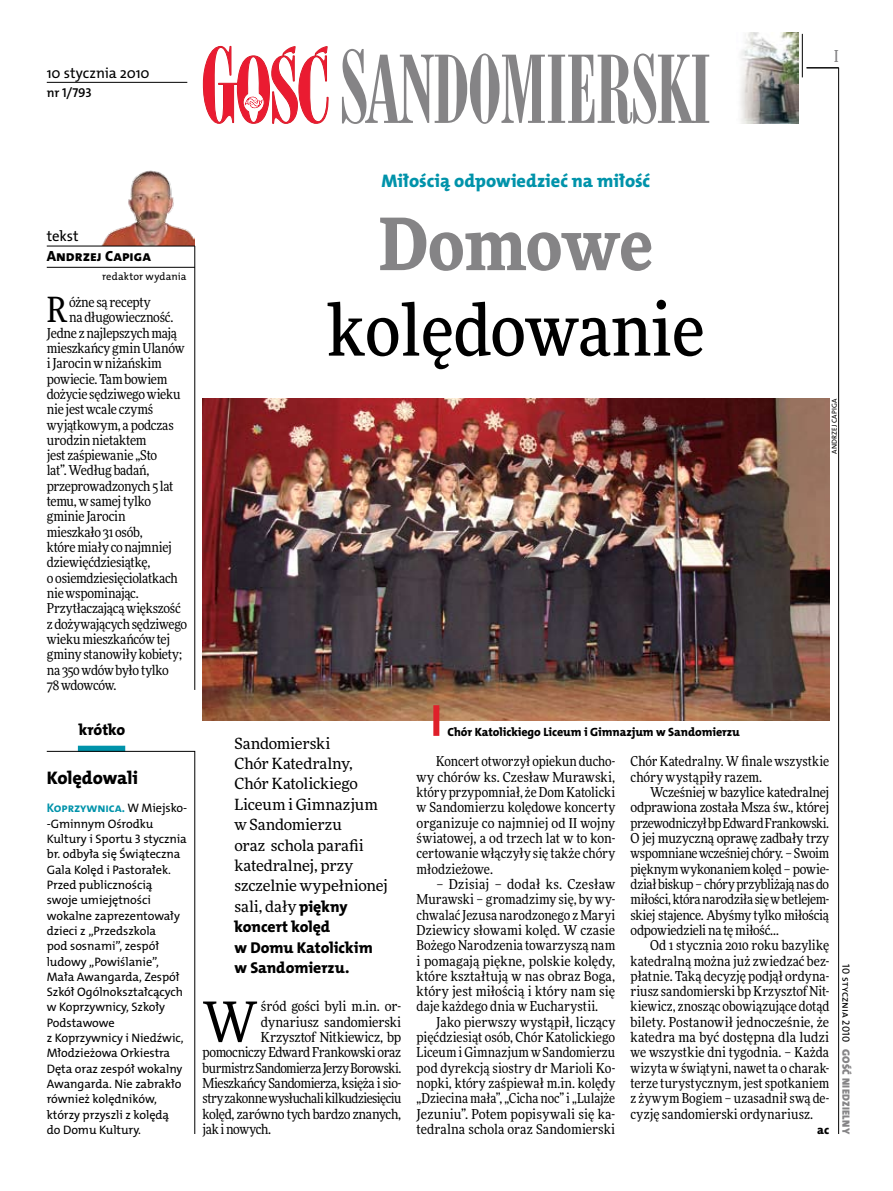
<style>
.page{position:relative;width:893px;height:1191px;background:#fff}
.page>*{position:absolute;margin:0;border:0;box-sizing:border-box;transform-origin:0 0}
.t1{font:500 72px "Freeday Narrow";color:#000}
.t2{font:900 72px "Freeday Narrow";color:#858486}
.t3{font:55.95px "Freeday Narrow News";color:#000}
.t4{font:34.8px "Freeday Narrow News";color:#000}
.t5{font:18.3px "The Mix HP8 Ex Bld";letter-spacing:.01em;color:#0093aa}
.t6{font:18.3px "The Mix HP8 Ex Bld";color:#000}
.t7{font:500 16.5px "Freeday Narrow";color:#858486;scale:.9 1}
.t8{font:15.75px/20.4px "The Mix HP8 Ex Bld";letter-spacing:-.005em;color:#000}
.t9{font:15.45px/20.4px "Freeday News";letter-spacing:-.01em;color:#000}
.t10{font:14.85px "The Mix HP5 Plain";color:#000}
.t11{font:14.85px "The Mix HP8 Ex Bld";color:#000}
.t12{font:13.65px/15.3px "Freeday Narrow News";letter-spacing:-.015em;color:#000;text-align:justify}
.t13{font:13.65px/15.3px "Freeday Narrow News";letter-spacing:.005em;color:#000}
.t14{font:13.65px "Freeday Narrow News";letter-spacing:-.035em;color:#000}
.t15{font:12.9px "The Mix HP6 Se Bld";color:#000}
.t16{font:12.6px "The Mix HP7 Bld";letter-spacing:-.005em;color:#0093aa}
.t17{font:12.3px/15.3px "The Mix HP5 Plain";letter-spacing:-.005em;color:#000}
.t18{font:12.3px "The Mix HP8 Ex Bld";color:#000}
.t19{font:12px "The Mix HP8 Ex Bld";letter-spacing:-.005em;color:#000}
.t20{font:10.5px "The Mix HP5 Plain";letter-spacing:.015em;color:#000}
.t21{font:10.5px "The Mix HP9 Blk";letter-spacing:.025em;color:#858486}
.t22{font:7.2px "The Mix HP5 Plain";letter-spacing:.015em;color:#000}
.s1{font-family:"The Mix HP5 Plain";font-size:12.3px;color:#000}
.s2{font-family:"The Mix HP8 Ex Bld";font-size:15.75px}
</style>
<div class="page">
<hr style="left:838px;top:68px;width:1px;height:1066px;background:#000">
<hr style="left:802px;top:34px;width:1px;height:43px;background:#000">
<svg style="left:203px;top:46px;width:125px;height:78px"></svg>
<svg style="left:342px;top:49px;width:367px;height:75px"></svg>
<hr style="left:47px;top:82px;width:140px;height:1px;background:#000">
<hr style="left:806px;top:68px;width:33px;height:1px;background:#000">
<img style="left:740px;top:33px;width:58px;height:90px">
<img style="left:203px;top:399px;width:626px;height:321px">
<div style="left:433px;top:705px;width:6px;height:31px;background:#df1f2a"></div>
<div style="left:78px;top:745px;width:47px;height:6px;background:#0093aa"></div>
<svg style="left:46px;top:751px;width:149px;height:383px"></svg>
<hr style="left:195px;top:246px;width:1px;height:444px;background:#000">
<img style="left:100px;top:170px;width:95px;height:76px">
<hr style="left:47px;top:246px;width:148px;height:1px;background:#000">
<hr style="left:47px;top:267px;width:148px;height:1px;background:#000">
<p class="t10" style="left:47px;top:63px;width:104px">10 stycznia 2010</p>
<p class="t15" style="left:47px;top:85px;width:46px">nr 1/793</p>
<p class="t7" style="left:834px;top:46px;width:6px">I</p>
<p class="t10" style="left:47px;top:227px;width:33px">tekst</p>
<p class="t11" style="left:47px;top:247px;width:106px">Andrzej Capiga</p>
<p class="t20" style="left:102px;top:270px;width:86px">redaktor wydania</p>
<h3 class="t4" style="left:47px;top:289px;width:22px">R</h3>
<p class="t12" style="left:69px;top:294px;width:83px">óżne są recepty</p>
<p class="t12" style="left:69px;top:310px;width:106px">na długowieczność.</p>
<p class="t12" style="left:47px;top:325px;width:132px">Jedne znajlepszych mają</p>
<p class="t12" style="left:47px;top:340px;width:139px">mieszkańcy gmin Ulanów</p>
<p class="t12" style="left:47px;top:356px;width:116px">iJarocin wniżańskim</p>
<p class="t12" style="left:47px;top:371px;width:122px">powiecie. Tam bowiem</p>
<p class="t12" style="left:47px;top:386px;width:135px">dożycie sędziwego wieku</p>
<p class="t12" style="left:47px;top:401px;width:108px">nie jest wcale czymś</p>
<p class="t12" style="left:47px;top:417px;width:128px">wyjątkowym, a podczas</p>
<p class="t12" style="left:47px;top:432px;width:101px">urodzin nietaktem</p>
<p class="t12" style="left:47px;top:447px;width:112px">jest zaśpiewanie „Sto</p>
<p class="t12" style="left:47px;top:463px;width:104px">lat”. Według badań,</p>
<p class="t12" style="left:47px;top:478px;width:128px">przeprowadzonych 5 lat</p>
<p class="t12" style="left:47px;top:493px;width:106px">temu, w samej tylko</p>
<p class="t12" style="left:47px;top:509px;width:80px">gminie Jarocin</p>
<p class="t12" style="left:47px;top:524px;width:97px">mieszkało 31 osób,</p>
<p class="t12" style="left:47px;top:539px;width:127px">które miały co najmniej</p>
<p class="t12" style="left:47px;top:554px;width:105px">dziewięćdziesiątkę,</p>
<p class="t12" style="left:47px;top:570px;width:133px">o osiemdziesięciolatkach</p>
<p class="t12" style="left:47px;top:585px;width:93px">nie wspominając.</p>
<p class="t12" style="left:47px;top:600px;width:135px">Przytłaczającą większość</p>
<p class="t12" style="left:47px;top:616px;width:142px">zdożywających sędziwego</p>
<p class="t12" style="left:47px;top:631px;width:125px">wieku mieszkańców tej</p>
<p class="t12" style="left:47px;top:646px;width:137px">gminy stanowiły kobiety;</p>
<p class="t12" style="left:47px;top:662px;width:124px">na 350 wdów było tylko</p>
<p class="t12" style="left:47px;top:677px;width:71px">78 wdowców.</p>
<p class="t8" style="left:79px;top:719px;width:48px">krótko</p>
<h3 class="t6" style="left:47px;top:766px;width:92px">Kolędowali</h3>
<p class="t16" style="left:47px;top:800px;width:142px">Koprzywnica. <span class="s1">W Miejsko-</span></p>
<p class="t17" style="left:47px;top:816px;width:142px">-Gminnym Ośrodku<br>Kultury i Sportu 3 stycznia br. odbyła się Świąteczna<br>Gala Kolęd i Pastorałek.<br>Przed publicznością<br>swoje umiejętności wokalne zaprezentowały dzieci z „Przedszkola<br>pod sosnami”, zespół ludowy ,,Powiślanie”,<br>Mała Awangarda, Zespół<br>Szkół Ogólnokształcących w Koprzywnicy, Szkoły<br>Podstawowe<br>z Koprzywnicy i N iedźwic,<br>Młodzieżowa Orkiestra<br>Dęta oraz zespół wokalny<br>Awangarda. N ie zabrakło również kolędników, którzy przyszli z kolędą<br>do Domu Kultury.</p>
<h3 class="t5" style="left:381px;top:169px;width:270px">Miłością odpowiedzieć na miłość</h3>
<h1 class="t2" style="left:379px;top:197px;width:276px">Domowe</h1>
<h1 class="t1" style="left:327px;top:285px;width:379px">kolędowanie</h1>
<p class="t22" style="left:830px;top:453px;width:56px;rotate:-90deg">Andrzej Capiga</p>
<p class="t9" style="left:234px;top:732px;width:155px">Sandomierski<br>Chór Katedralny,<br>Chór Katolickiego<br>Liceum i Gimnazjum w Sandomierzu<br>oraz schola parafii katedralnej, przy szczelnie wypełnionej sali, dały <span class="s2">piękny</span></p>
<p class="t8" style="left:234px;top:916px;width:140px">koncert kolęd<br>w Domu Katolickim w Sandomierzu.</p>
<h2 class="t3" style="left:203px;top:987px;width:56px">W</h2>
<p class="t12" style="left:261px;top:998px;width:142px">śród gości byli m.in. or-</p>
<p class="t12" style="left:261px;top:1014px;width:142px">dynariusz sandomierski</p>
<p class="t12" style="left:261px;top:1029px;width:142px">Krzysztof Nitkiewicz, bp</p>
<p class="t12" style="left:203px;top:1044px;width:200px">pomocniczy Edward Frankowski oraz</p>
<p class="t14" style="left:203px;top:1059px;width:200px">burmistrz Sandomierza Jerzy Borowski.</p>
<p class="t12" style="left:203px;top:1075px;width:200px">Mieszkańcy Sandomierza, księża i sio-</p>
<p class="t12" style="left:203px;top:1090px;width:200px">stry zakonne wysłuchali kilkudziesięciu</p>
<p class="t12" style="left:203px;top:1106px;width:200px">kolęd, zarówno tych bardzo znanych,</p>
<p class="t12" style="left:203px;top:1121px;width:70px">jak inowych.</p>
<p class="t19" style="left:448px;top:724px;width:294px">Chór Katolickiego Liceum i Gimnazjum w Sandomierzu</p>
<p class="t12" style="left:417px;top:754px;width:200px;text-indent:20px">Koncert otworzył opiekun ducho&shy;wy chórów ks. Czesław Murawski, który przypomniał, że Dom Katolicki w Sandomierzu kolędowe koncerty organizuje co najmniej od II wojny światowej, a od trzech lat w to kon&shy;certowanie włączyły się także chóry młodzieżowe.</p>
<p class="t12" style="left:417px;top:876px;width:200px;text-indent:20px">– Dzisiaj – dodał ks. Czesław Murawski – gromadzimy się, by wy&shy;chwalać Jezusa narodzonego z Maryi Dziewicy słowami kolęd. W czasie Bożego Narodzenia towarzyszą nam i pomagają piękne, polskie kolędy, które kształtują w nas obraz Boga, który jest miłością i który nam się daje każdego dnia w Eucharystii.</p>
<p class="t12" style="left:417px;top:1014px;width:200px;text-indent:20px">Jako pierwszy wystąpił, liczący pięćdziesiąt osób, Chór Katolickiego Liceum i Gimnazjum w Sandomierzu pod dyrekcją siostry dr Marioli Ko&shy;nopki, który zaśpiewał m.in. kolędy „Dziecina mała”, „Cicha noc” i„Lulajże Jezuniu”. Potem popisywali się ka&shy;tedralna schola oraz Sandomierski</p>
<p class="t13" style="left:630px;top:754px;width:200px">Chór Katedralny. W finale wszystkie chóry wystąpiły razem.</p>
<p class="t12" style="left:630px;top:784px;width:200px;text-indent:20px">Wcześniej w bazylice katedralnej odprawiona została Msza św., której przewodniczył bp Edward Frankowski.<br>O jej muzyczną oprawę zadbały trzy wspomniane wcześniej chóry. – Swoim pięknym wykonaniem kolęd – powie&shy;dział biskup – chóry przybliżają nas do miłości, która narodziła się wbetlejem&shy;skiej stajence. Abyśmy tylko miłością odpowiedzieli na tę miłość…</p>
<p class="t12" style="left:630px;top:937px;width:200px;text-indent:20px">Od 1 stycznia 2010 roku bazylikę katedralną można już zwiedzać bez&shy;płatnie. Taką decyzję podjął ordyna&shy;riusz sandomierski bp Krzysztof Nit&shy;kiewicz, znosząc obowiązujące dotąd bilety. Postanowił jednocześnie, że katedra ma być dostępna dla ludzi we wszystkie dni tygodnia. – Każda wizyta w świątyni, nawet ta o charak&shy;terze turystycznym, jest spotkaniem z żywym Bogiem – uzasadnił swą de&shy;cyzję sandomierski ordynariusz.</p>
<p class="t18" style="left:817px;top:1122px;width:14px">ac</p>
<p class="t20" style="left:853px;top:964px;width:79px;rotate:90deg">10 stycznia 2010</p>
<p class="t21" style="left:853px;top:1049px;width:86px;rotate:90deg">Gość Niedzielny</p>
</div>
